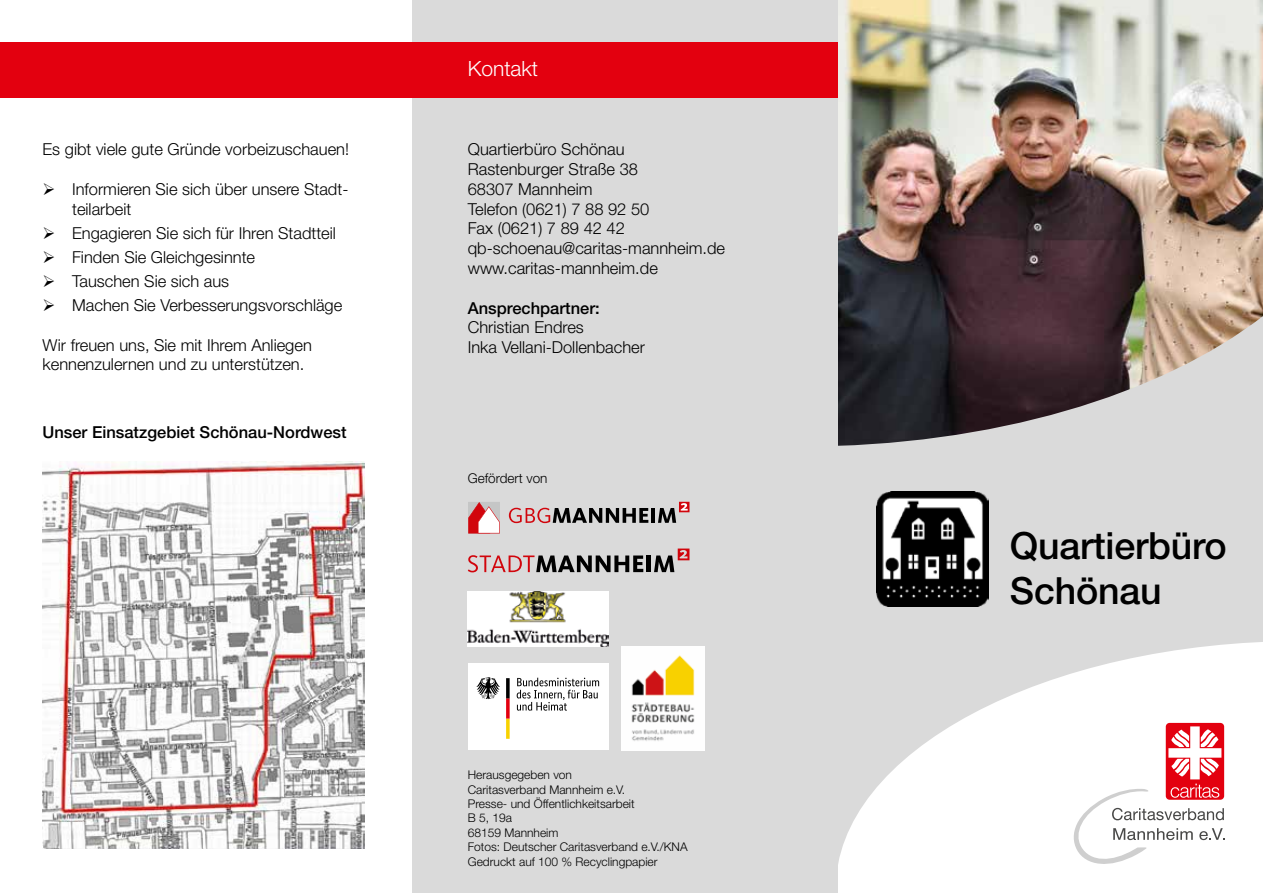
<style>
.page{position:relative;width:1263px;height:893px;background:#fff}
.page>*{position:absolute;margin:0;border:0;box-sizing:border-box;transform-origin:0 0}
.t1{font:500 37.5px/45px "Helvetica Neue";letter-spacing:-.005em;color:#000}
.t2{font:300 21px "Helvetica Neue";color:#fff}
.t3{font:300 16.5px/19.8px "Helvetica Neue";color:#000}
.t4{font:500 16.5px "Helvetica Neue";color:#000}
.t5{font:300 13.5px "Helvetica Neue";color:#000}
.t6{font:300 12px/14.4px "Helvetica Neue";color:#000}
</style>
<div class="page">
<div style="left:838px;top:0;width:425px;height:893px;background:#dadada"></div>
<svg style="left:838px;top:642px;width:425px;height:251px;fill:#fff"></svg>
<img style="left:838px;top:0;width:425px;height:446px">
<div style="left:412px;top:0;width:426px;height:893px;background:#dadada"></div>
<div style="left:0;top:43px;width:838px;height:55px;background:#e3000f"></div>
<svg style="left:468px;top:502px;width:32px;height:31px"></svg>
<hr style="left:651px;top:508px;width:4px;height:15px;background:#000">
<svg style="left:658px;top:502px;width:31px;height:21px"></svg>
<svg style="left:509px;top:508px;width:139px;height:15px"></svg>
<img style="left:622px;top:647px;width:82px;height:103px">
<hr style="left:647px;top:555px;width:4px;height:17px;background:#000">
<svg style="left:468px;top:555px;width:175px;height:17px"></svg>
<svg style="left:654px;top:549px;width:35px;height:23px"></svg>
<img style="left:468px;top:591px;width:141px;height:56px">
<div style="left:468px;top:663px;width:140px;height:87px;background:#fff"></div>
<svg style="left:517px;top:678px;width:82px;height:33px"></svg>
<svg style="left:476px;top:677px;width:24px;height:22px"></svg>
<svg style="left:506px;top:678px;width:4px;height:61px"></svg>
<div style="left:1166px;top:723px;width:58px;height:77px;background:#e3000f;border-radius:4px"></div>
<svg style="left:1074px;top:726px;width:151px;height:138px;background:#f2d7d9"></svg>
<img style="left:43px;top:461px;width:322px;height:387px">
<img style="left:876px;top:491px;width:112px;height:115px">
<p class="t3" style="left:43px;top:139px;width:308px">Es gibt viele gute Gründe vorbeizuschauen!</p>
<p class="t3" style="left:72px;top:179px;width:276px;text-indent:-30px">➢ Informieren Sie sich über unsere Stadt&shy;teilarbeit</p>
<p class="t3" style="left:43px;top:223px;width:295px">➢ Engagieren Sie sich für Ihren Stadtteil</p>
<p class="t3" style="left:43px;top:247px;width:214px">➢ Finden Sie Gleichgesinnte</p>
<p class="t3" style="left:43px;top:271px;width:188px">➢ Tauschen Sie sich aus</p>
<p class="t3" style="left:43px;top:295px;width:301px">➢ Machen Sie Verbesserungsvorschläge</p>
<p class="t3" style="left:43px;top:335px;width:271px">Wir freuen uns, Sie mit Ihrem Anliegen kennenzulernen und zu unterstützen.</p>
<p class="t4" style="left:43px;top:422px;width:306px">Unser Einsatzgebiet Schönau-Nordwest</p>
<p class="t2" style="left:468px;top:56px;width:72px">Kontakt</p>
<p class="t3" style="left:468px;top:139px;width:259px">Quartierbüro Schönau<br>Rastenburger Straße 38<br>68307 Mannheim<br>Telefon (0621) 7 88 92 50<br>Fax (0621) 7 89 42 42 qb-schoenau@caritas-mannheim.de www.caritas-mannheim.de</p>
<p class="t4" style="left:468px;top:298px;width:134px">Ansprechpartner:</p>
<p class="t3" style="left:468px;top:317px;width:179px">Christian Endres<br>Inka Vellani-Dollenbacher</p>
<p class="t5" style="left:468px;top:470px;width:81px">Gefördert von</p>
<p class="t6" style="left:468px;top:767px;width:221px">Herausgegeben von<br>Caritasverband Mannheim e.V.<br>Presse- und Öffentlichkeitsarbeit<br>B 5, 19a<br>68159 Mannheim<br>Fotos: Deutscher Caritasverband e.V./KNA<br>Gedruckt auf 100 % Recyclingpapier</p>
<h1 class="t1" style="left:1010px;top:523px;width:218px">Quartierbüro<br>Schönau</h1>
</div>
